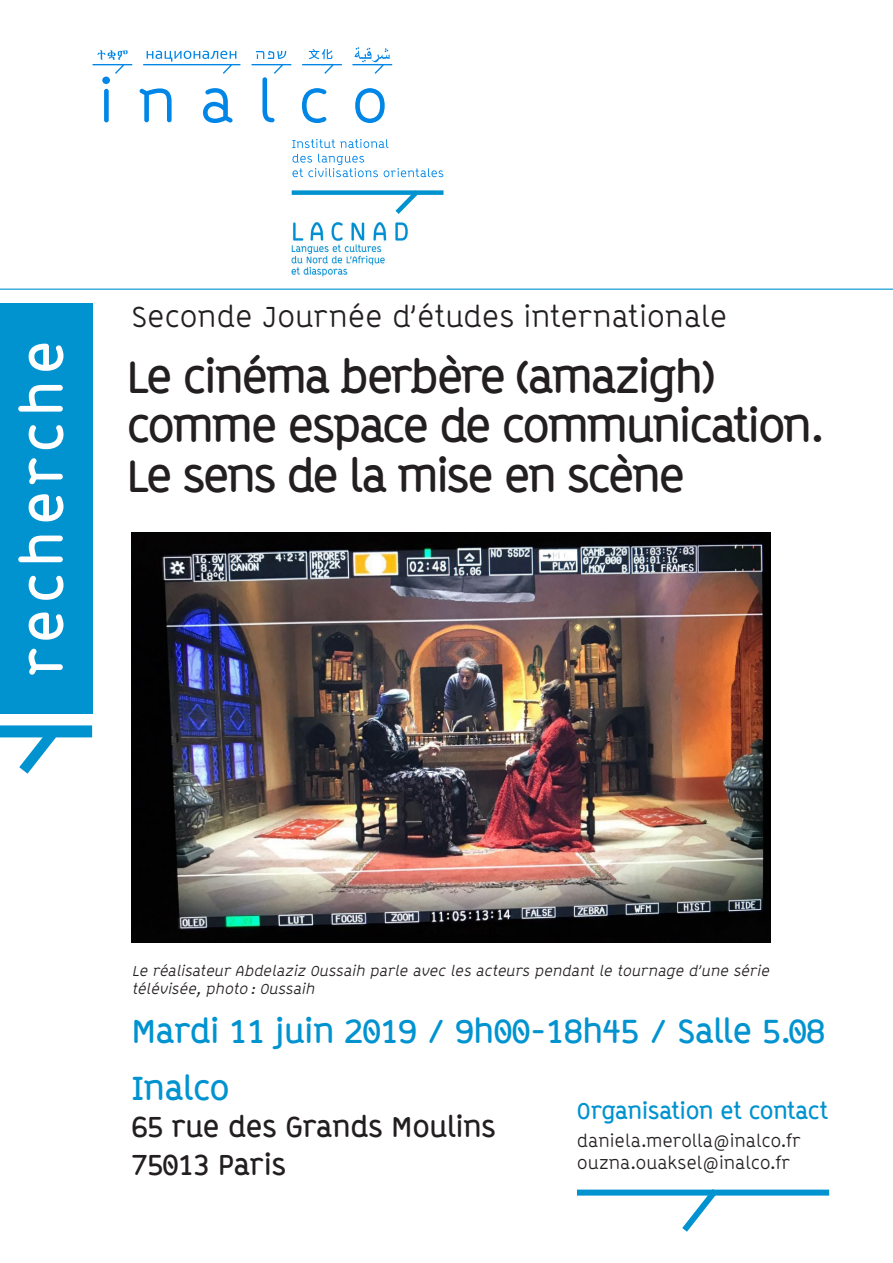
<style>
.page{position:relative;width:893px;height:1263px;background:#fff}
.page>*{position:absolute;margin:0;border:0;box-sizing:border-box;transform-origin:0 0}
.t1{font:700 57px "ABB Line";letter-spacing:.105em;color:#fff}
.t2{font:700 45px/49.5px "ABB Line";letter-spacing:-.04em;color:#231f20}
.t3{font:700 33px "ABB Line";color:#0093d0}
.t4{font:30px "ABB Line";letter-spacing:-.005em;color:#231f20}
.t5{font:700 28.5px/37.5px "ABB Line";color:#231f20}
.t6{font:700 22.5px "ABB Line";letter-spacing:-.005em;color:#0093d0}
.t7{font:18px "ABB Line";color:#231f20}
.t8{font:italic 15px/18px "ABB Line";color:#231f20}
</style>
<div class="page">
<img style="left:292px;top:222px;width:116px;height:55px">
<div style="left:0;top:303px;width:92px;height:410px;background:#0093d0"></div>
<svg style="left:292px;top:139px;width:96px;height:9px"></svg>
<svg style="left:292px;top:154px;width:86px;height:23px"></svg>
<svg style="left:384px;top:168px;width:59px;height:9px"></svg>
<svg style="left:140px;top:88px;width:32px;height:34px"></svg>
<svg style="left:203px;top:88px;width:30px;height:35px"></svg>
<svg style="left:302px;top:88px;width:24px;height:35px"></svg>
<svg style="left:355px;top:88px;width:30px;height:35px"></svg>
<svg style="left:302px;top:49px;width:40px;height:25px"></svg>
<svg style="left:252px;top:51px;width:39px;height:71px"></svg>
<svg style="left:143px;top:51px;width:97px;height:23px"></svg>
<svg style="left:352px;top:47px;width:40px;height:27px"></svg>
<svg style="left:93px;top:50px;width:39px;height:72px"></svg>
<div style="left:0;top:725px;width:92px;height:12px;background:#0093d0"></div>
<div style="left:577px;top:1189px;width:252px;height:6px;background:#0093d0"></div>
<svg style="left:9px;top:725px;width:60px;height:49px"></svg>
<svg style="left:676px;top:1189px;width:48px;height:43px"></svg>
<div style="left:292px;top:190px;width:151px;height:5px;background:#0093d0"></div>
<svg style="left:391px;top:190px;width:32px;height:24px"></svg>
<hr style="left:0;top:289px;width:893px;height:1px;background:#0093d0">
<img style="left:132px;top:532px;width:638px;height:410px">
<p class="t1" style="left:9px;top:676px;width:337px;rotate:-90deg">recherche</p>
<p class="t4" style="left:132px;top:299px;width:597px">Seconde Journée d’études internationale</p>
<p class="t2" style="left:127px;top:352px;width:697px">Le cinéma berbère (amazigh) comme espace de communication.</p>
<p class="t2" style="left:127px;top:451px;width:560px">Le sens de la mise en scène</p>
<p class="t8" style="left:132px;top:962px;width:642px">Le réalisateur Abdelaziz Oussaih parle avec les acteurs pendant le tournage d’une série télévisée, photo : Oussaih</p>
<p class="t3" style="left:132px;top:1011px;width:695px">Mardi 11 juin 2019 / 9h00-18h45 / Salle 5.08</p>
<p class="t3" style="left:132px;top:1068px;width:100px">Inalco</p>
<p class="t5" style="left:132px;top:1108px;width:365px">65 rue des Grands Moulins<br>75013 Paris</p>
<p class="t6" style="left:577px;top:1098px;width:252px">Organisation et contact</p>
<p class="t7" style="left:577px;top:1131px;width:225px">daniela.merolla@inalco.fr</p>
<p class="t7" style="left:577px;top:1152px;width:215px">ouzna.ouaksel@inalco.fr</p>
</div>
